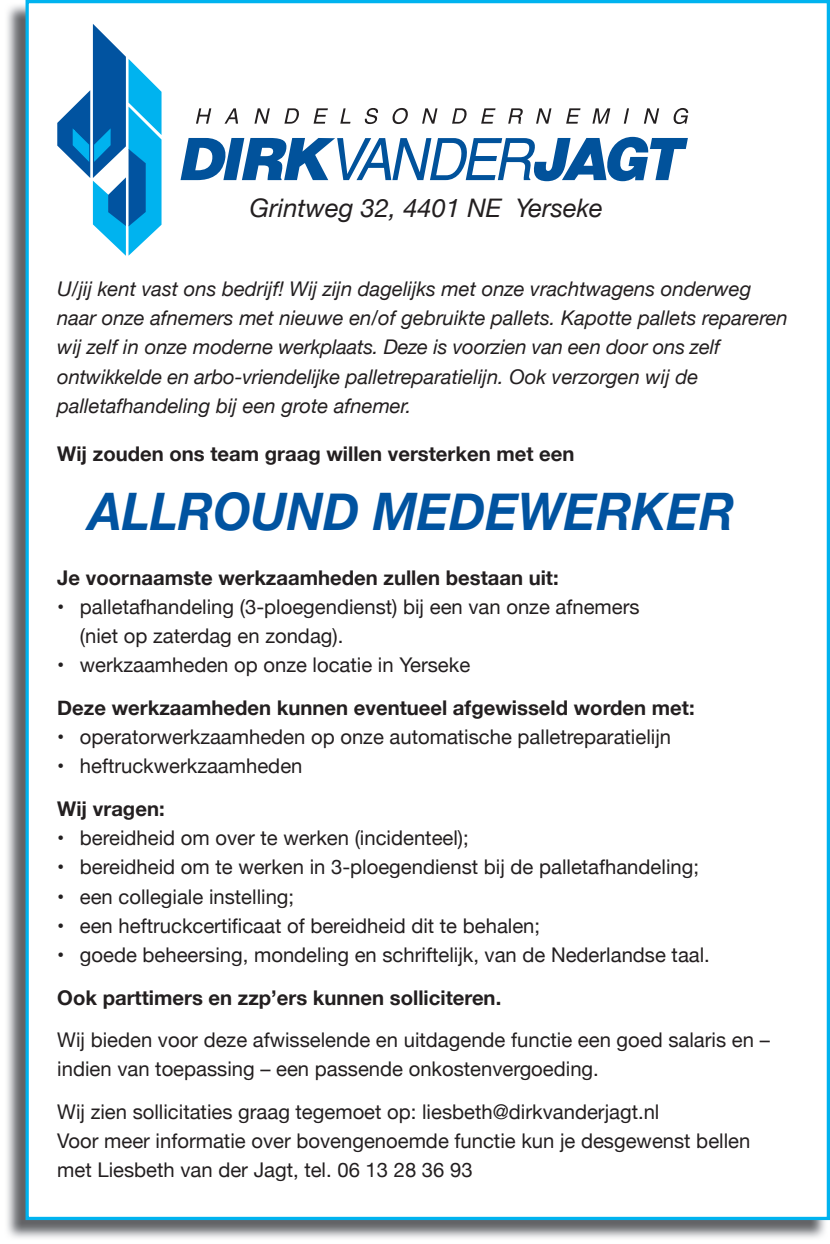
<style>
.page{position:relative;width:830px;height:1244px;background:#fff}
.page>*{position:absolute;margin:0;border:0;box-sizing:border-box;transform-origin:0 0}
.t1{font:italic 700 51.75px "Helvetica Neue";color:#0153a0;scale:.94 1}
.t2{font:italic 25.65px "Helvetica Neue";color:#231f20}
.t3{font:20.25px/29.2px "Helvetica Neue";color:#231f20}
.t4{font:italic 20.25px/29.2px "Helvetica Neue";color:#231f20}
.t5{font:700 20.25px "Helvetica Neue";color:#231f20}
</style>
<div class="page">
<img style="left:7px;top:2px;width:820px;height:1236px">
<div style="left:27px;top:2px;width:801px;height:1216px;background:#fff"></div>
<svg style="left:196px;top:108px;width:15px;height:16px"></svg>
<svg style="left:224px;top:108px;width:14px;height:16px"></svg>
<svg style="left:254px;top:108px;width:16px;height:16px"></svg>
<svg style="left:284px;top:108px;width:15px;height:16px"></svg>
<svg style="left:313px;top:108px;width:15px;height:16px"></svg>
<svg style="left:340px;top:108px;width:10px;height:16px"></svg>
<svg style="left:364px;top:108px;width:14px;height:16px"></svg>
<svg style="left:392px;top:108px;width:16px;height:16px"></svg>
<svg style="left:422px;top:108px;width:15px;height:16px"></svg>
<svg style="left:452px;top:108px;width:15px;height:16px"></svg>
<svg style="left:481px;top:108px;width:14px;height:16px"></svg>
<svg style="left:508px;top:108px;width:15px;height:16px"></svg>
<svg style="left:536px;top:108px;width:15px;height:16px"></svg>
<svg style="left:566px;top:108px;width:14px;height:16px"></svg>
<svg style="left:592px;top:108px;width:18px;height:16px"></svg>
<svg style="left:623px;top:108px;width:5px;height:16px"></svg>
<svg style="left:643px;top:108px;width:16px;height:16px"></svg>
<svg style="left:673px;top:108px;width:15px;height:16px"></svg>
<svg style="left:180px;top:137px;width:507px;height:44px"></svg>
<svg style="left:57px;top:24px;width:104px;height:232px"></svg>
<p class="t2" style="left:250px;top:190px;width:354px">Grintweg 32, 4401 NE Yerseke</p>
<p class="t4" style="left:57px;top:275px;width:731px">U/jij kent vast ons bedrijf! Wij zijn dagelijks met onze vrachtwagens onderweg naar onze afnemers met nieuwe en/of gebruikte pallets. Kapotte pallets repareren wij zelf in onze moderne werkplaats. Deze is voorzien van een door ons zelf ontwikkelde en arbo-vriendelijke palletreparatielijn. Ook verzorgen wij de palletafhandeling bij een grote afnemer.</p>
<p class="t5" style="left:57px;top:438px;width:518px">Wij zouden ons team graag willen versterken met een</p>
<h1 class="t1" style="left:89px;top:471px;width:688px">ALLROUND MEDEWERKER</h1>
<p class="t5" style="left:57px;top:561px;width:502px">Je voornaamste werkzaamheden zullen bestaan uit:</p>
<p class="t3" style="left:80px;top:593px;width:561px;text-indent:-23px">• palletafhandeling (3-ploegendienst) bij een van onze afnemers (niet op zaterdag en zondag).</p>
<p class="t3" style="left:57px;top:651px;width:414px">• werkzaamheden op onze locatie in Yerseke</p>
<p class="t5" style="left:57px;top:692px;width:638px">Deze werkzaamheden kunnen eventueel afgewisseld worden met:</p>
<p class="t3" style="left:57px;top:723px;width:615px">• operatorwerkzaamheden op onze automatische palletreparatielijn</p>
<p class="t3" style="left:57px;top:752px;width:246px">• heftruckwerkzaamheden</p>
<p class="t5" style="left:57px;top:793px;width:109px">Wij vragen:</p>
<p class="t3" style="left:57px;top:824px;width:413px">• bereidheid om over te werken (incidenteel);</p>
<p class="t3" style="left:57px;top:853px;width:643px">• bereidheid om te werken in 3-ploegendienst bij de palletafhandeling;</p>
<p class="t3" style="left:57px;top:883px;width:238px">• een collegiale instelling;</p>
<p class="t3" style="left:57px;top:912px;width:484px">• een heftruckcertificaat of bereidheid dit te behalen;</p>
<p class="t3" style="left:57px;top:941px;width:653px">• goede beheersing, mondeling en schriftelijk, van de Nederlandse taal.</p>
<p class="t5" style="left:57px;top:981px;width:445px">Ook parttimers en zzp’ers kunnen solliciteren.</p>
<p class="t3" style="left:57px;top:1026px;width:713px">Wij bieden voor deze afwisselende en uitdagende functie een goed salaris en – indien van toepassing – een passende onkostenvergoeding.</p>
<p class="t3" style="left:57px;top:1098px;width:694px">Wij zien sollicitaties graag tegemoet op: liesbeth@dirkvanderjagt.nl<br>Voor meer informatie over bovengenoemde functie kun je desgewenst bellen met Liesbeth van der Jagt, tel. 06 13 28 36 93</p>
</div>
